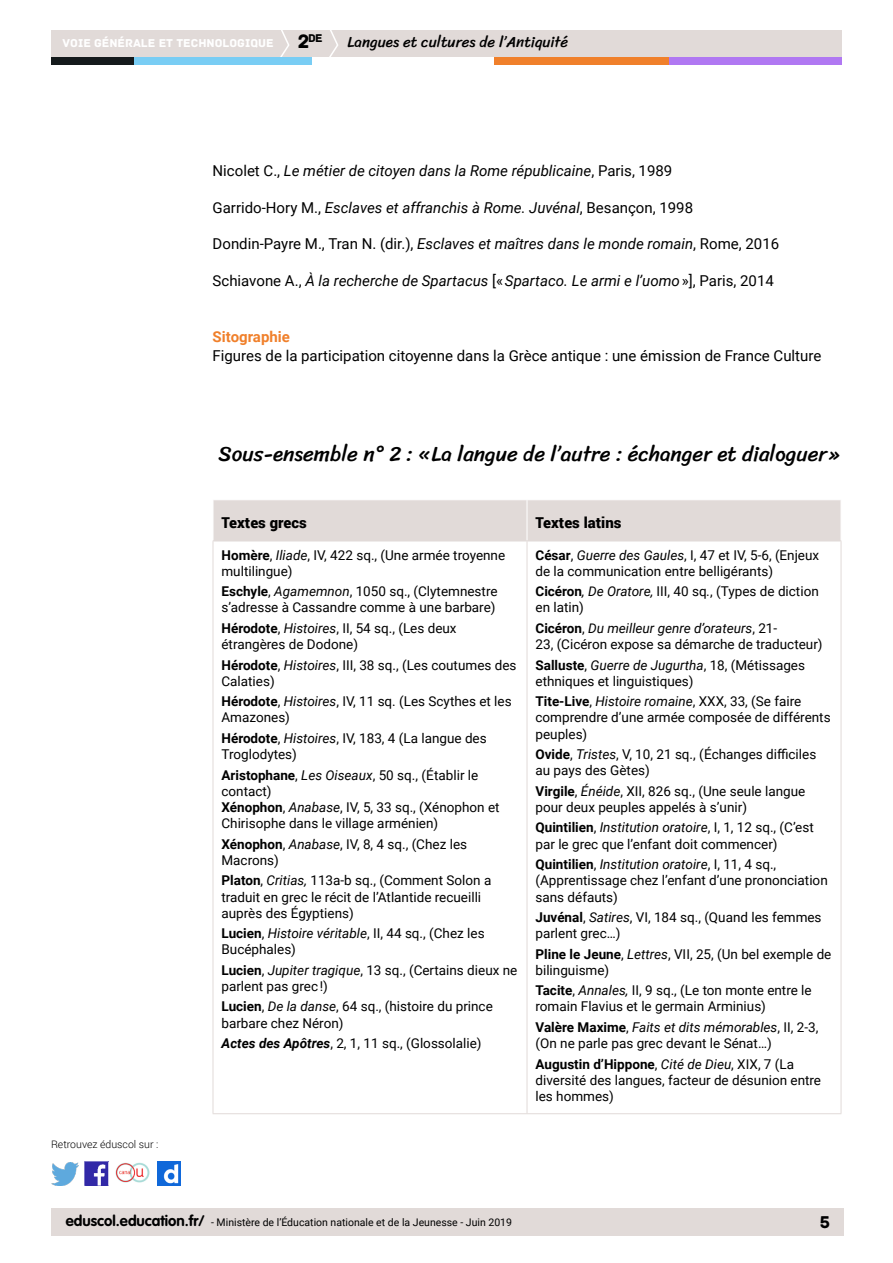
<style>
.page{position:relative;width:893px;height:1263px;background:#fff}
.page>*{position:absolute;margin:0;border:0;box-sizing:border-box;transform-origin:0 0}
.t1{font:21px "Sriracha";color:#000}
.t2{font:18px "Archive";color:#000}
.t3{font:italic 15px "Roboto";color:#000}
.t4{font:15px "Roboto";color:#000}
.t5{font:15px "Sriracha";color:#000}
.t6{font:900 15px "Roboto";color:#000}
.t7{font:700 15px "Roboto";color:#f0802b}
.t8{font:13.5px/16.2px "Roboto";color:#000}
.t9{font:12px "Archive";color:#fff}
.t10{font:11.85px "Archive";color:#000}
.t11{font:10.5px "Roboto";color:#000}
.t12{font:300 10.5px "Roboto";color:#000}
.s1{font-size:20.4px}
.s2{font-style:normal}
.s3{font-style:italic}
.s4{font-size:19.5px}
.s5{font-weight:700}
.s6{font-weight:700;font-style:italic}
.s7{font-family:"VAG Rounded Std";font-weight:700;font-size:15px}
</style>
<div class="page">
<div style="left:51px;top:1209px;width:792px;height:27px;background:#e1dad8"></div>
<img style="left:85px;top:1162px;width:23px;height:23px">
<img style="left:51px;top:1163px;width:28px;height:22px">
<img style="left:158px;top:1162px;width:22px;height:23px">
<img style="left:115px;top:1162px;width:35px;height:21px">
<div style="left:51px;top:30px;width:791px;height:27px;background:#e1dad8"></div>
<svg style="left:280px;top:30px;width:10px;height:27px"></svg>
<svg style="left:329px;top:30px;width:9px;height:27px"></svg>
<div style="left:133px;top:57px;width:179px;height:8px;background:#79cdf4"></div>
<div style="left:51px;top:57px;width:82px;height:8px;background:#141a1c"></div>
<div style="left:667px;top:57px;width:175px;height:8px;background:#b078f2"></div>
<div style="left:494px;top:57px;width:175px;height:8px;background:#f0802b"></div>
<div style="left:214px;top:500px;width:627px;height:41px;background:#e1dad8"></div>
<hr style="left:527px;top:500px;width:1px;height:41px;background:#fff">
<hr style="left:527px;top:541px;width:1px;height:572px;background:#e1dad8">
<hr style="left:213px;top:541px;width:314px;height:1px;background:#e1dad8">
<hr style="left:213px;top:541px;width:1px;height:572px;background:#e1dad8">
<hr style="left:527px;top:541px;width:314px;height:1px;background:#e1dad8">
<hr style="left:841px;top:541px;width:1px;height:572px;background:#e1dad8">
<hr style="left:213px;top:1113px;width:314px;height:1px;background:#e1dad8">
<hr style="left:527px;top:1113px;width:314px;height:1px;background:#e1dad8">
<p class="t10" style="left:298px;top:31px;width:27px"><span class="s1">2</span>de</p>
<p class="t9" style="left:63px;top:36px;width:212px">VOIE GÉNÉRALE ET TECHNOLOGIQUE</p>
<p class="t5" style="left:348px;top:33px;width:222px">Langues et cultures de l’Antiquité</p>
<p class="t3" style="left:213px;top:160px;width:461px"><span class="s2">Nicolet C.,</span> Le métier de citoyen dans la Rome républicaine<span class="s2">, Paris, 1989</span></p>
<p class="t3" style="left:213px;top:197px;width:482px"><span class="s2">Garrido-Hory M.,</span> Esclaves et affranchis à Rome. Juvénal<span class="s2">, Besançon, 1998</span></p>
<p class="t4" style="left:213px;top:233px;width:568px">Dondin-Payre M., Tran N. (dir.), <span class="s3">Esclaves et maîtres dans le monde romain</span>, Rome, 2016</p>
<p class="t3" style="left:213px;top:270px;width:563px"><span class="s2">Schiavone A.,</span> À la recherche de Spartacus <span class="s2">[«</span> Spartaco. Le armi e l’uomo <span class="s2">»], Paris, 2014</span></p>
<p class="t7" style="left:213px;top:326px;width:79px">Sitographie</p>
<p class="t4" style="left:213px;top:345px;width:610px">Figures de la participation citoyenne dans la Grèce antique : une émission de France Culture</p>
<h1 class="t1" style="left:219px;top:442px;width:623px">Sous-ensemble n° 2 : «La langue de l’autre : échanger et dialoguer <span class="s4">»</span></h1>
<p class="t12" style="left:51px;top:1137px;width:109px">Retrouvez éduscol sur :</p>
<p class="t6" style="left:221px;top:512px;width:87px">Textes grecs</p>
<p class="t6" style="left:535px;top:512px;width:87px">Textes latins</p>
<p class="t8" style="left:221px;top:546px;width:285px"><span class="s5">Homère</span>, <span class="s3">Iliade</span>, IV, 422 sq., (Une armée troyenne multilingue)</p>
<p class="t8" style="left:221px;top:583px;width:278px"><span class="s5">Eschyle</span>, <span class="s3">Agamemnon</span>, 1050 sq., (Clytemnestre s’adresse à Cassandre comme à une barbare)</p>
<p class="t8" style="left:221px;top:619px;width:237px"><span class="s5">Hérodote</span>, <span class="s3">Histoires</span>, II, 54 sq., (Les deux étrangères de Dodone)</p>
<p class="t8" style="left:221px;top:656px;width:297px"><span class="s5">Hérodote</span>, <span class="s3">Histoires</span>, III, 38 sq., (Les coutumes des<br>Calaties)</p>
<p class="t8" style="left:221px;top:693px;width:292px"><span class="s5">Hérodote</span>, <span class="s3">Histoires</span>, IV, 11 sq. (Les Scythes et les<br>Amazones)</p>
<p class="t8" style="left:221px;top:729px;width:267px"><span class="s5">Hérodote</span>, <span class="s3">Histoires</span>, IV, 183, 4 (La langue des<br>Troglodytes)</p>
<p class="t8" style="left:221px;top:766px;width:280px"><span class="s5">Aristophane</span>, <span class="s3">Les Oiseaux</span>, 50 sq., (Établir le contact)<br><span class="s5">Xénophon</span>, <span class="s3">Anabase</span>, IV, 5, 33 sq., (Xénophon et Chirisophe dans le village arménien)</p>
<p class="t8" style="left:221px;top:835px;width:247px"><span class="s5">Xénophon</span>, <span class="s3">Anabase</span>, IV, 8, 4 sq., (Chez les<br>Macrons)</p>
<p class="t8" style="left:221px;top:872px;width:271px"><span class="s5">Platon</span>, <span class="s3">Critias,</span> 113a-b sq., (Comment Solon a traduit en grec le récit de l’Atlantide recueilli auprès des Égyptiens)</p>
<p class="t8" style="left:221px;top:925px;width:265px"><span class="s5">Lucien</span>, <span class="s3">Histoire véritable</span>, II, 44 sq., (Chez les<br>Bucéphales)</p>
<p class="t8" style="left:221px;top:961px;width:297px"><span class="s5">Lucien</span>, <span class="s3">Jupiter tragique</span>, 13 sq., (Certains dieux ne parlent pas grec !)</p>
<p class="t8" style="left:221px;top:998px;width:273px"><span class="s5">Lucien</span>, <span class="s3">De la danse</span>, 64 sq., (histoire du prince barbare chez Néron)</p>
<p class="t8" style="left:221px;top:1035px;width:262px"><span class="s6">Actes des Apôtres</span>, 2, 1, 11 sq., (Glossolalie)</p>
<p class="t8" style="left:535px;top:546px;width:285px"><span class="s5">César</span>, <span class="s3">Guerre des Gaules</span>, I, 47 et IV, 5-6, (Enjeux de la communication entre belligérants)</p>
<p class="t8" style="left:535px;top:583px;width:285px"><span class="s5">Cicéron</span><span class="s3">, De Oratore,</span> III, 40 sq<span class="s3">.</span>, (Types de diction en latin)</p>
<p class="t8" style="left:535px;top:619px;width:289px"><span class="s5">Cicéron</span>, <span class="s3">Du meilleur genre d’orateurs</span>, 21-<br>23, (Cicéron expose sa démarche de traducteur)</p>
<p class="t8" style="left:535px;top:656px;width:271px"><span class="s5">Salluste</span>, <span class="s3">Guerre de Jugurtha</span>, 18, (Métissages ethniques et linguistiques)</p>
<p class="t8" style="left:535px;top:693px;width:297px"><span class="s5">Tite-Live</span>, <span class="s3">Histoire romaine</span>, XXX, 33, (Se faire comprendre d’une armée composée de différents peuples)</p>
<p class="t8" style="left:535px;top:746px;width:282px"><span class="s5">Ovide</span>, <span class="s3">Tristes</span>, V, 10, 21 sq., (Échanges difficiles au pays des Gètes)</p>
<p class="t8" style="left:535px;top:782px;width:271px"><span class="s5">Virgile</span>, <span class="s3">Énéide</span>, XII, 826 sq., (Une seule langue pour deux peuples appelés à s’unir)</p>
<p class="t8" style="left:535px;top:819px;width:280px"><span class="s5">Quintilien</span>, <span class="s3">Institution oratoire</span>, I, 1, 12 sq., (C’est par le grec que l’enfant doit commencer)</p>
<p class="t8" style="left:535px;top:856px;width:294px"><span class="s5">Quintilien</span>, <span class="s3">Institution oratoire</span>, I, 11, 4 sq., (Apprentissage chez l’enfant d’une prononciation sans défauts)</p>
<p class="t8" style="left:535px;top:908px;width:288px"><span class="s5">Juvénal</span>, <span class="s3">Satires</span>, VI, 184 sq., (Quand les femmes parlent grec…)</p>
<p class="t8" style="left:535px;top:945px;width:297px"><span class="s5">Pline le Jeune</span>, <span class="s3">Lettres</span>, VII, 25, (Un bel exemple de bilinguisme)</p>
<p class="t8" style="left:535px;top:982px;width:278px"><span class="s5">Tacite</span>, <span class="s3">Annales,</span> II, 9 sq., (Le ton monte entre le romain Flavius et le germain Arminius)</p>
<p class="t8" style="left:535px;top:1018px;width:284px"><span class="s5">Valère Maxime</span>, <span class="s3">Faits et dits mémorables</span>, II, 2-3, (On ne parle pas grec devant le Sénat…)</p>
<p class="t8" style="left:535px;top:1055px;width:287px"><span class="s5">Augustin d’Hippone</span>, <span class="s3">Cité de Dieu</span>, XIX, 7 (La diversité des langues, facteur de désunion entre les hommes)</p>
<p class="t11" style="left:66px;top:1215px;width:448px"><span class="s7">eduscol.education.fr/</span> - Ministère de l’Éducation nationale et de la Jeunesse - Juin 2019</p>
<h2 class="t2" style="left:820px;top:1211px;width:12px">5</h2>
</div>
